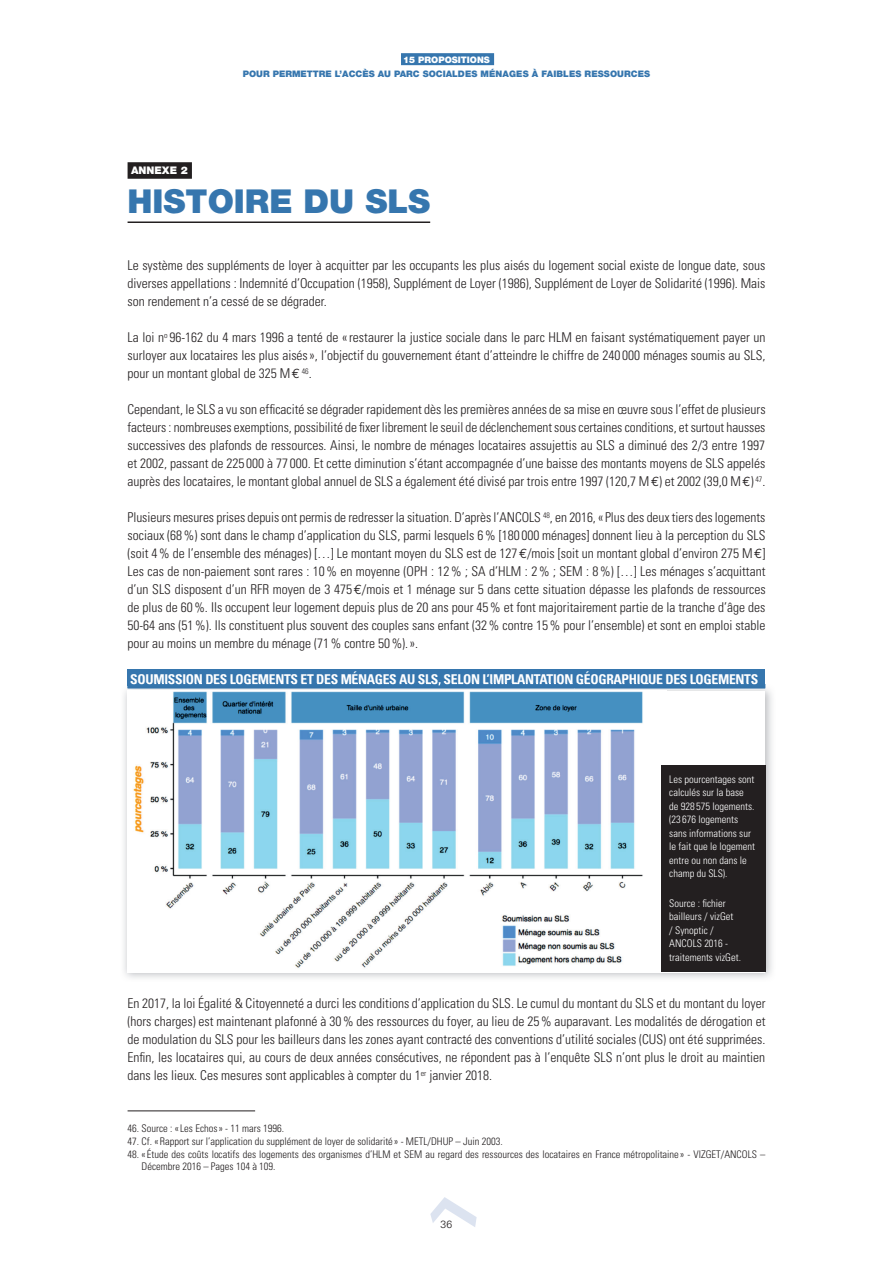
<style>
.page{position:relative;width:893px;height:1263px;background:#fff}
.page>*{position:absolute;margin:0;border:0;box-sizing:border-box;transform-origin:0 0}
.t1{font:900 33px "Helvetica Neue";color:#3676ae}
.t2{font:300 condensed 13.5px/18px "Univers";color:#231f20;text-align:justify}
.t3{font:700 condensed 13.5px "Univers";letter-spacing:-.02em;color:#fff}
.t4{font:300 condensed 10.5px/12.6px "Univers";color:#231f20}
.t5{font:300 condensed 10.5px/13.5px "Univers";color:#fff}
.t6{font:900 10.5px "Helvetica Neue";color:#fff}
.t7{font:300 10.5px "Univers";color:#231f20}
.t8{font:900 9px "Helvetica Neue";color:#3676ae}
.t9{font:900 9px "Helvetica Neue";color:#fff}
.s1{font-family:"Euro Mono";font-weight:400;font-stretch:normal}
</style>
<div class="page">
<svg style="left:430px;top:1197px;width:47px;height:30px"></svg>
<div style="left:401px;top:53px;width:93px;height:12px;background:#3676ae"></div>
<div style="left:128px;top:162px;width:64px;height:17px;background:#231f20"></div>
<hr style="left:128px;top:221px;width:302px;height:2px;background:#231f20">
<div style="left:128px;top:669px;width:637px;height:19px;background:#3676ae"></div>
<hr style="left:128px;top:1110px;width:127px;height:1px;background:#231f20">
<img style="left:124px;top:684px;width:648px;height:294px">
<img style="left:128px;top:684px;width:637px;height:4px">
<img style="left:128px;top:684px;width:630px;height:1px">
<div style="left:128px;top:691px;width:637px;height:281px;background:#fff"></div>
<img style="left:133px;top:691px;width:534px;height:277px">
<div style="left:661px;top:765px;width:104px;height:121px;background:#231f20"></div>
<div style="left:661px;top:887px;width:104px;height:85px;background:#231f20"></div>
<p class="t9" style="left:403px;top:54px;width:88px">15 PROPOSITIONS</p>
<p class="t8" style="left:243px;top:68px;width:409px">POUR PERMETTRE L’ACCÈS AU PARC SOCIALDES MÉNAGES À FAIBLES RESSOURCES</p>
<p class="t6" style="left:131px;top:164px;width:58px">ANNEXE 2</p>
<h1 class="t1" style="left:128px;top:182px;width:304px">HISTOIRE DU SLS</h1>
<p class="t2" style="left:128px;top:256px;width:639px">Le système des suppléments de loyer à acquitter par les occupants les plus aisés du logement social existe de longue date, sous diverses appellations : Indemnité d’Occupation (1958), Supplément de Loyer (1986), Supplément de Loyer de Solidarité (1996). Mais son rendement n’a cessé de se dégrader.</p>
<p class="t2" style="left:128px;top:328px;width:639px">La loi n<sup>o</sup> 96-162 du 4 mars 1996 a tenté de « restaurer la justice sociale dans le parc HLM en faisant systématiquement payer un surloyer aux locataires les plus aisés », l’objectif du gouvernement étant d’atteindre le chiffre de 240 000 ménages soumis au SLS, pour un montant global de 325 M <span class="s1">E</span> <sup>46</sup>.</p>
<p class="t2" style="left:128px;top:400px;width:639px">Cependant, le SLS a vu son efficacité se dégrader rapidement dès les premières années de sa mise en œuvre sous l’effet de plusieurs facteurs : nombreuses exemptions, possibilité de fixer librement le seuil de déclenchement sous certaines conditions, et surtout hausses successives des plafonds de ressources. Ainsi, le nombre de ménages locataires assujettis au SLS a diminué des 2/3 entre 1997 et 2002, passant de 225 000 à 77 000. Et cette diminution s’étant accompagnée d’une baisse des montants moyens de SLS appelés auprès des locataires, le montant global annuel de SLS a également été divisé par trois entre 1997 (120,7 M <span class="s1">E</span>) et 2002 (39,0 M <span class="s1">E</span>) <sup>47</sup>.</p>
<p class="t2" style="left:128px;top:508px;width:640px">Plusieurs mesures prises depuis ont permis de redresser la situation. D’après l’ANCOLS <sup>48</sup>, en 2016, « Plus des deux tiers des logements sociaux (68 %) sont dans le champ d’application du SLS, parmi lesquels 6 % [180 000 ménages] donnent lieu à la perception du SLS (soit 4 % de l’ensemble des ménages) […] Le montant moyen du SLS est de 127 <span class="s1">E</span>/mois [soit un montant global d’environ 275 M <span class="s1">E</span>] Les cas de non-paiement sont rares : 10 % en moyenne (OPH : 12 % ; SA d’HLM : 2 % ; SEM : 8 %) […] Les ménages s’acquittant d’un SLS disposent d’un RFR moyen de 3 475 <span class="s1">E</span>/mois et 1 ménage sur 5 dans cette situation dépasse les plafonds de ressources de plus de 60 %. Ils occupent leur logement depuis plus de 20 ans pour 45 % et font majoritairement partie de la tranche d’âge des 50-64 ans (51 %). Ils constituent plus souvent des couples sans enfant (32 % contre 15 % pour l’ensemble) et sont en emploi stable pour au moins un membre du ménage (71 % contre 50 %). ».</p>
<p class="t3" style="left:130px;top:671px;width:629px">SOUMISSION DES LOGEMENTS ET DES MÉNAGES AU SLS, SELON L’IMPLANTATION GÉOGRAPHIQUE DES LOGEMENTS</p>
<p class="t5" style="left:669px;top:772px;width:87px">Les pourcentages sont calculés sur la base de 928 575 logements. (23 676 logements sans informations sur le fait que le logement entre ou non dans le champ du SLS).</p>
<p class="t5" style="left:669px;top:896px;width:73px">Source : fichier bailleurs / vizGet<br>/ Synoptic /<br>ANCOLS 2016 - traitements vizGet.</p>
<p class="t2" style="left:128px;top:994px;width:639px">En 2017, la loi Égalité &amp; Citoyenneté a durci les conditions d’application du SLS. Le cumul du montant du SLS et du montant du loyer (hors charges) est maintenant plafonné à 30 % des ressources du foyer, au lieu de 25 % auparavant. Les modalités de dérogation et de modulation du SLS pour les bailleurs dans les zones ayant contracté des conventions d’utilité sociales (CUS) ont été supprimées.<br>Enfin, les locataires qui, au cours de deux années consécutives, ne répondent pas à l’enquête SLS n’ont plus le droit au maintien dans les lieux. Ces mesures sont applicables à compter du 1<sup>er</sup> janvier 2018.</p>
<p class="t4" style="left:128px;top:1122px;width:158px">46. Source : « Les Echos » - 11 mars 1996.</p>
<p class="t4" style="left:128px;top:1135px;width:377px">47. Cf. « Rapport sur l’application du supplément de loyer de solidarité » - METL/DHUP – Juin 2003.</p>
<p class="t4" style="left:142px;top:1147px;width:625px;text-indent:-14px">48. « Étude des coûts locatifs des logements des organismes d’HLM et SEM au regard des ressources des locataires en France métropolitaine » - VIZGET/ANCOLS –<br>Décembre 2016 – Pages 104 à 109.</p>
<p class="t7" style="left:441px;top:1217px;width:13px">36</p>
</div>
